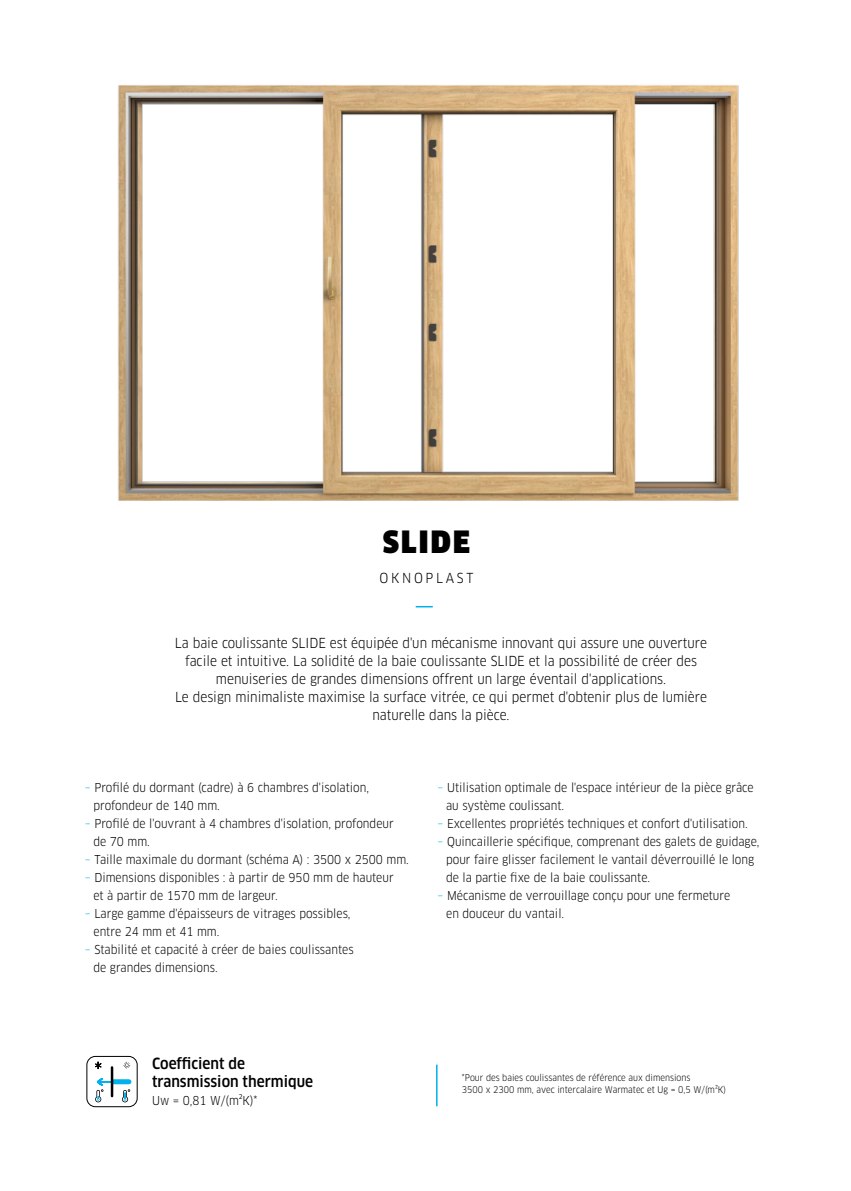
<style>
.page{position:relative;width:851px;height:1191px;background:#fff}
.page>*{position:absolute;margin:0;border:0;box-sizing:border-box;transform-origin:0 0}
.t1{font:30px "Clan Pro Narr Ultra";letter-spacing:.07em;color:#000}
.t2{font:500 15px/18px "Clan Pro Narr";color:#000}
.t3{font:13.5px/18px "Clan Pro Narr";color:#000;text-align:center}
.t4{font:13.5px "Clan Pro Narr";letter-spacing:.2em;color:#000}
.t5{font:12px/18px "Clan Pro Narr";color:#000}
.t6{font:9px/12px "Clan Pro Narr";color:#000}
.s1{color:#00b1eb}
</style>
<div class="page">
<img style="left:118px;top:85px;width:621px;height:416px">
<svg style="left:415px;top:606px;width:17px;height:1px"></svg>
<hr style="left:111px;top:1067px;width:2px;height:29px;background:#000">
<svg style="left:123px;top:1061px;width:7px;height:7px"></svg>
<svg style="left:95px;top:1062px;width:6px;height:6px"></svg>
<svg style="left:95px;top:1077px;width:35px;height:25px"></svg>
<div style="left:86px;top:1056px;width:51px;height:51px;border:1px solid #000;border-radius:9px"></div>
<hr style="left:436px;top:1064px;width:1px;height:42px;background:#00b1eb">
<h1 class="t1" style="left:383px;top:524px;width:89px">SLIDE</h1>
<p class="t4" style="left:379px;top:570px;width:95px">OKNOPLAST</p>
<p class="t3" style="left:175px;top:634px;width:533px">La baie coulissante SLIDE est équipée d'un mécanisme innovant qui assure une ouverture facile et intuitive. La solidité de la baie coulissante SLIDE et la possibilité de créer des menuiseries de grandes dimensions offrent un large éventail d'applications.<br>Le design minimaliste maximise la surface vitrée, ce qui permet d'obtenir plus de lumière naturelle dans la pièce.</p>
<p class="t5" style="left:93px;top:779px;width:277px;text-indent:-9px"><span class="s1">–</span> Profilé du dormant (cadre) à 6 chambres d'isolation, profondeur de 140 mm.</p>
<p class="t5" style="left:93px;top:815px;width:302px;text-indent:-9px"><span class="s1">–</span> Profilé de l'ouvrant à 4 chambres d'isolation, profondeur de 70 mm.</p>
<p class="t5" style="left:85px;top:851px;width:325px"><span class="s1">–</span> Taille maximale du dormant (schéma A) : 3500 x 2500 mm.</p>
<p class="t5" style="left:93px;top:869px;width:302px;text-indent:-9px"><span class="s1">–</span> Dimensions disponibles : à partir de 950 mm de hauteur et à partir de 1570 mm de largeur.</p>
<p class="t5" style="left:93px;top:905px;width:258px;text-indent:-9px"><span class="s1">–</span> Large gamme d'épaisseurs de vitrages possibles, entre 24 mm et 41 mm.</p>
<p class="t5" style="left:93px;top:941px;width:262px;text-indent:-9px"><span class="s1">–</span> Stabilité et capacité à créer de baies coulissantes de grandes dimensions.</p>
<p class="t5" style="left:446px;top:779px;width:309px;text-indent:-9px"><span class="s1">–</span> Utilisation optimale de l'espace intérieur de la pièce grâce au système coulissant.</p>
<p class="t5" style="left:437px;top:815px;width:311px"><span class="s1">–</span> Excellentes propriétés techniques et confort d'utilisation.</p>
<p class="t5" style="left:446px;top:833px;width:315px;text-indent:-9px"><span class="s1">–</span> Quincaillerie spécifique, comprenant des galets de guidage, pour faire glisser facilement le vantail déverrouillé le long de la partie fixe de la baie coulissante.</p>
<p class="t5" style="left:446px;top:887px;width:285px;text-indent:-9px"><span class="s1">–</span> Mécanisme de verrouillage conçu pour une fermeture en douceur du vantail.</p>
<p class="t2" style="left:152px;top:1054px;width:162px">Coefficient de transmission thermique</p>
<p class="t5" style="left:152px;top:1091px;width:107px">Uw = 0,81 W/(m²K)*</p>
<p class="t6" style="left:462px;top:1071px;width:265px">*Pour des baies coulissantes de référence aux dimensions<br>3500 x 2300 mm, avec intercalaire Warmatec et Ug = 0,5 W/(m²K)</p>
</div>
